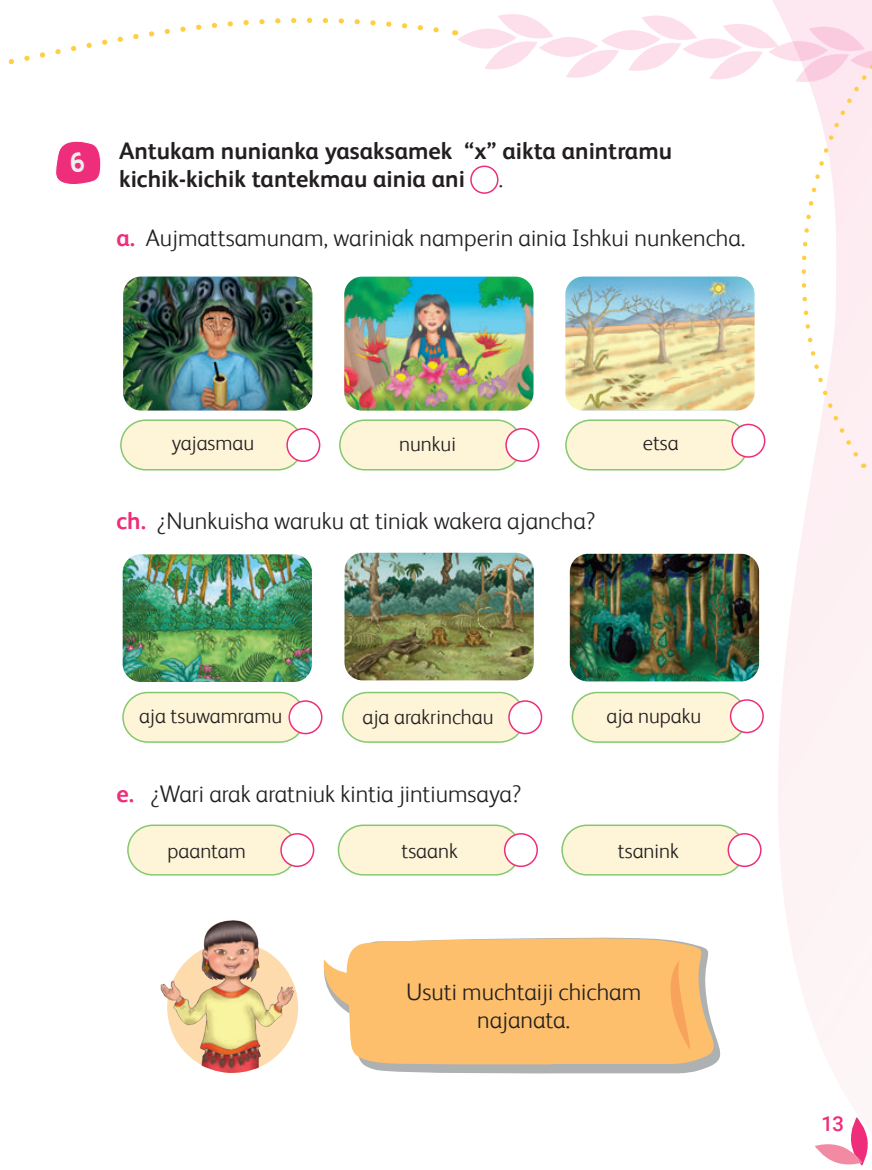
<style>
.page{position:relative;width:872px;height:1170px;background:#fff}
.page>*{position:absolute;margin:0;border:0;box-sizing:border-box;transform-origin:0 0}
.t1{font:30px "Glitter Candy";color:#eeeeef}
.t2{font:24px/28.5px "Dune";color:#231f20;text-align:center}
.t3{font:700 24px/28.8px "Dune";color:#231f20}
.t4{font:21px "Dune";color:#231f20}
.t5{font:700 21px "Dune";color:#ee2d7b}
.s1{font-weight:700;color:#ee2d7b}
</style>
<div class="page">
<svg style="left:761px;top:0;width:111px;height:1029px"></svg>
<svg style="left:8px;top:17px;width:445px;height:158px"></svg>
<svg style="left:766px;top:82px;width:106px;height:378px"></svg>
<svg style="left:454px;top:14px;width:418px;height:68px"></svg>
<div style="left:562px;top:825px;width:182px;height:49px;background:#fef4d7;border-radius:25px"></div>
<div style="left:561px;top:824px;width:183px;height:51px;border:2px solid #85c86f;border-radius:25px"></div>
<div style="left:728px;top:833px;width:33px;height:33px;background:#fff;border-radius:50%"></div>
<div style="left:727px;top:833px;width:34px;height:34px;border:2px solid #ee2d7b;border-radius:50%"></div>
<div style="left:338px;top:825px;width:182px;height:49px;background:#fef4d7;border-radius:25px"></div>
<div style="left:338px;top:824px;width:183px;height:51px;border:2px solid #85c86f;border-radius:25px"></div>
<div style="left:504px;top:833px;width:33px;height:33px;background:#fff;border-radius:50%"></div>
<div style="left:504px;top:833px;width:34px;height:34px;border:2px solid #ee2d7b;border-radius:50%"></div>
<div style="left:128px;top:825px;width:168px;height:49px;background:#fef4d7;border-radius:25px"></div>
<div style="left:127px;top:824px;width:170px;height:51px;border:2px solid #85c86f;border-radius:25px"></div>
<div style="left:281px;top:833px;width:32px;height:33px;background:#fff;border-radius:50%"></div>
<div style="left:280px;top:833px;width:34px;height:34px;border:2px solid #ee2d7b;border-radius:50%"></div>
<img style="left:570px;top:553px;width:189px;height:128px">
<div style="left:572px;top:692px;width:174px;height:50px;background:#fef4d7;border-radius:25px"></div>
<div style="left:571px;top:691px;width:176px;height:51px;border:2px solid #85c86f;border-radius:25px"></div>
<div style="left:730px;top:700px;width:33px;height:32px;background:#fff;border-radius:50%"></div>
<div style="left:730px;top:699px;width:34px;height:34px;border:2px solid #ee2d7b;border-radius:50%"></div>
<div style="left:343px;top:692px;width:181px;height:50px;background:#fef4d7;border-radius:25px"></div>
<div style="left:342px;top:691px;width:183px;height:51px;border:2px solid #85c86f;border-radius:25px"></div>
<div style="left:509px;top:701px;width:32px;height:32px;background:#fff;border-radius:50%"></div>
<div style="left:508px;top:700px;width:34px;height:34px;border:2px solid #ee2d7b;border-radius:50%"></div>
<div style="left:123px;top:692px;width:182px;height:50px;background:#fef4d7;border-radius:25px"></div>
<div style="left:122px;top:691px;width:183px;height:51px;border:2px solid #85c86f;border-radius:25px"></div>
<div style="left:289px;top:701px;width:33px;height:32px;background:#fff;border-radius:50%"></div>
<div style="left:288px;top:700px;width:34px;height:34px;border:2px solid #ee2d7b;border-radius:50%"></div>
<img style="left:565px;top:276px;width:189px;height:134px">
<div style="left:566px;top:420px;width:181px;height:49px;background:#fef4d7;border-radius:25px"></div>
<div style="left:565px;top:419px;width:183px;height:51px;border:2px solid #85c86f;border-radius:25px"></div>
<div style="left:732px;top:424px;width:32px;height:33px;background:#fff;border-radius:50%"></div>
<div style="left:731px;top:423px;width:34px;height:34px;border:2px solid #ee2d7b;border-radius:50%"></div>
<div style="left:340px;top:420px;width:181px;height:49px;background:#fef4d7;border-radius:25px"></div>
<div style="left:339px;top:419px;width:183px;height:51px;border:2px solid #85c86f;border-radius:25px"></div>
<div style="left:506px;top:428px;width:32px;height:33px;background:#fff;border-radius:50%"></div>
<div style="left:505px;top:428px;width:34px;height:34px;border:2px solid #ee2d7b;border-radius:50%"></div>
<div style="left:121px;top:420px;width:182px;height:49px;background:#fef4d7;border-radius:25px"></div>
<div style="left:120px;top:419px;width:183px;height:51px;border:2px solid #85c86f;border-radius:25px"></div>
<div style="left:287px;top:428px;width:33px;height:33px;background:#fff;border-radius:50%"></div>
<div style="left:286px;top:428px;width:34px;height:34px;border:2px solid #ee2d7b;border-radius:50%"></div>
<svg style="left:56px;top:140px;width:45px;height:45px"></svg>
<img style="left:344px;top:552px;width:190px;height:128px">
<img style="left:123px;top:554px;width:189px;height:128px">
<img style="left:123px;top:276px;width:189px;height:134px">
<img style="left:344px;top:276px;width:189px;height:134px">
<div style="left:470px;top:165px;width:28px;height:29px;border:2px solid #ee2d7b;border-radius:50%"></div>
<svg style="left:363px;top:1064px;width:351px;height:9px;background:#b5b7b6"></svg>
<svg style="left:348px;top:937px;width:373px;height:127px;background:#fbc275"></svg>
<svg style="left:669px;top:959px;width:21px;height:92px;background:#fbb565"></svg>
<svg style="left:323px;top:959px;width:27px;height:54px"></svg>
<img style="left:160px;top:920px;width:139px;height:152px">
<svg style="left:815px;top:1117px;width:53px;height:49px"></svg>
<p class="t1" style="left:71px;top:142px;width:16px">6</p>
<p class="t3" style="left:119px;top:134px;width:554px">Antukam nunianka yasaksamek “x” aikta anintramu kichik-kichik tantekmau ainia ani</p>
<p class="t2" style="left:498px;top:164px;width:6px">.</p>
<p class="t2" style="left:117px;top:222px;width:630px"><span class="s1">a.</span> Aujmattsamunam, wariniak namperin ainia Ishkui nunkencha.</p>
<p class="t4" style="left:171px;top:429px;width:84px">yajasmau</p>
<p class="t4" style="left:399px;top:430px;width:58px">nunkui</p>
<p class="t4" style="left:643px;top:429px;width:37px">etsa</p>
<p class="t2" style="left:117px;top:505px;width:480px"><span class="s1">ch.</span> ¿Nunkuisha waruku at tiniak wakera ajancha?</p>
<p class="t4" style="left:139px;top:702px;width:145px">aja tsuwamramu</p>
<p class="t4" style="left:362px;top:703px;width:132px">aja arakrinchau</p>
<p class="t4" style="left:606px;top:701px;width:96px">aja nupaku</p>
<p class="t2" style="left:117px;top:778px;width:406px"><span class="s1">e.</span> ¿Wari arak aratniuk kintia jintiumsaya?</p>
<p class="t4" style="left:168px;top:837px;width:80px">paantam</p>
<p class="t4" style="left:401px;top:837px;width:58px">tsaank</p>
<p class="t4" style="left:618px;top:837px;width:62px">tsanink</p>
<p class="t2" style="left:406px;top:976px;width:236px">Usuti muchtaiji chicham najanata.</p>
<p class="t5" style="left:821px;top:1108px;width:24px">13</p>
</div>
